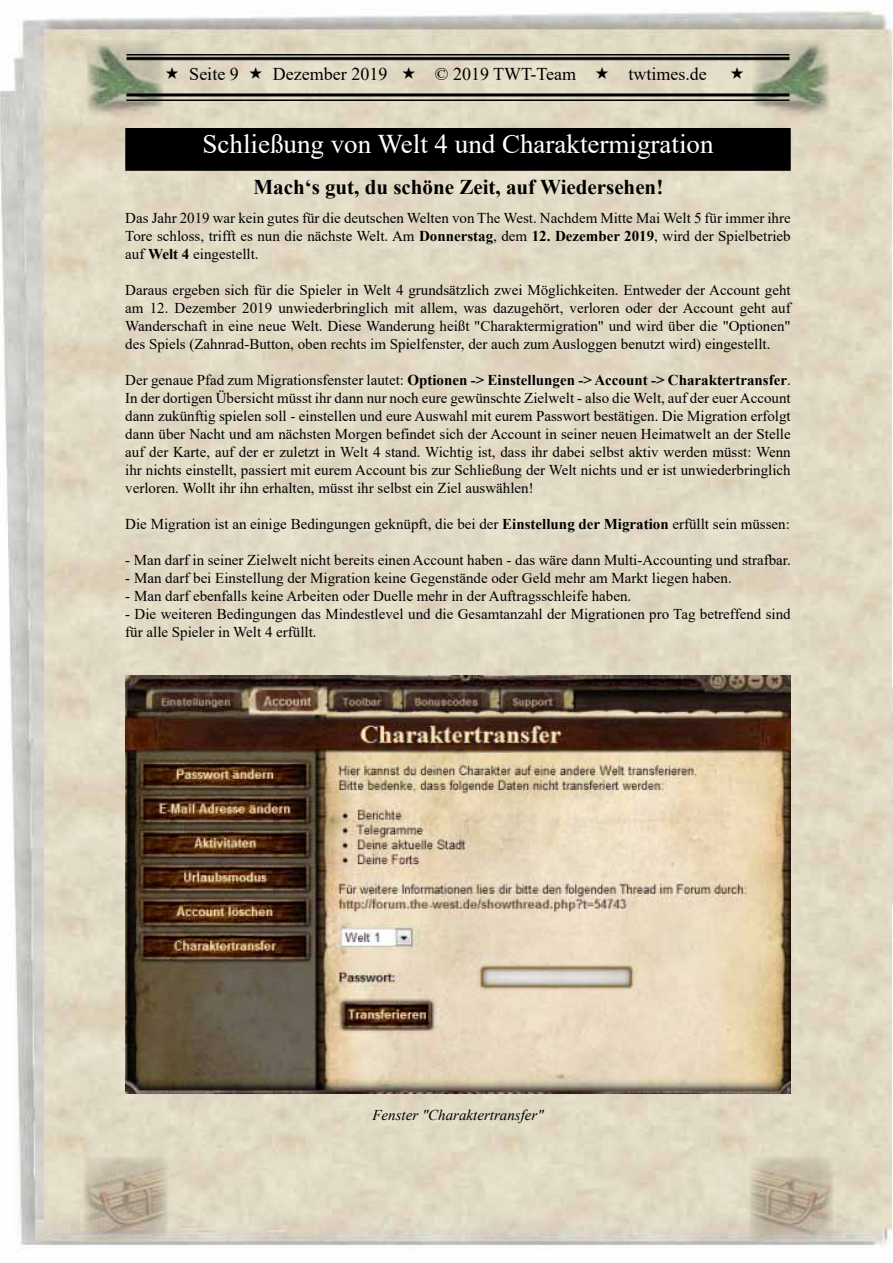
<style>
.page{position:relative;width:893px;height:1263px;background:#fff}
.page>*{position:absolute;margin:0;border:0;box-sizing:border-box;transform-origin:0 0}
.t1{font:27px "Times New Roman";color:#fff}
.t2{font:700 21px "Times New Roman";color:#000}
.t3{font:18px "Times New Roman";color:#000}
.t4{font:15px/18px "Times New Roman";color:#000;text-align:justify}
.t5{font:italic 15px "Times New Roman";color:#000}
.s1{font-weight:700}
</style>
<div class="page">
<img style="left:0;top:10px;width:893px;height:1236px">
<img style="left:164px;top:54px;width:589px;height:46px">
<img style="left:87px;top:40px;width:77px;height:77px">
<img style="left:753px;top:40px;width:76px;height:77px">
<img style="left:84px;top:1157px;width:84px;height:84px">
<img style="left:749px;top:1157px;width:84px;height:84px">
<div style="left:126px;top:129px;width:664px;height:41px;background:#000"></div>
<hr style="left:125px;top:128px;width:666px;height:1px;background:#000">
<hr style="left:125px;top:129px;width:2px;height:40px;background:#000">
<hr style="left:789px;top:129px;width:2px;height:40px;background:#000">
<hr style="left:125px;top:169px;width:666px;height:2px;background:#000">
<img style="left:125px;top:675px;width:666px;height:418px">
<svg style="left:166px;top:67px;width:12px;height:12px"></svg>
<svg style="left:250px;top:67px;width:12px;height:12px"></svg>
<svg style="left:403px;top:67px;width:12px;height:12px"></svg>
<svg style="left:596px;top:67px;width:12px;height:12px"></svg>
<svg style="left:731px;top:67px;width:12px;height:12px"></svg>
<p class="t3" style="left:189px;top:62px;width:51px">Seite 9</p>
<p class="t3" style="left:273px;top:62px;width:116px">Dezember 2019</p>
<p class="t3" style="left:435px;top:62px;width:143px">© 2019 TWT-Team</p>
<p class="t3" style="left:628px;top:62px;width:80px">twtimes.de</p>
<h1 class="t1" style="left:202px;top:125px;width:513px">Schließung von Welt 4 und Charaktermigration</h1>
<h2 class="t2" style="left:253px;top:172px;width:411px">Mach‘s gut, du schöne Zeit, auf Wiedersehen!</h2>
<p class="t4" style="left:125px;top:209px;width:667px">Das Jahr 2019 war kein gutes für die deutschen Welten von The West. Nachdem Mitte Mai Welt 5 für immer ihre Tore schloss, trifft es nun die nächste Welt. Am <span class="s1">Donnerstag</span>, dem <span class="s1">12. Dezember 2019</span>, wird der Spielbetrieb auf <span class="s1">Welt 4</span> eingestellt.</p>
<p class="t4" style="left:125px;top:281px;width:667px">Daraus ergeben sich für die Spieler in Welt 4 grundsätzlich zwei Möglichkeiten. Entweder der Account geht am 12. Dezember 2019 unwiederbringlich mit allem, was dazugehört, verloren oder der Account geht auf Wanderschaft in eine neue Welt. Diese Wanderung heißt "Charaktermigration" und wird über die "Optionen" des Spiels (Zahnrad-Button, oben rechts im Spielfenster, der auch zum Ausloggen benutzt wird) eingestellt.</p>
<p class="t4" style="left:125px;top:371px;width:667px">Der genaue Pfad zum Migrationsfenster lautet: <span class="s1">Optionen -&gt; Einstellungen -&gt; Account -&gt; Charaktertransfer</span>.<br>In der dortigen Übersicht müsst ihr dann nur noch eure gewünschte Zielwelt - also die Welt, auf der euer Account dann zukünftig spielen soll - einstellen und eure Auswahl mit eurem Passwort bestätigen. Die Migration erfolgt dann über Nacht und am nächsten Morgen befindet sich der Account in seiner neuen Heimatwelt an der Stelle auf der Karte, auf der er zuletzt in Welt 4 stand. Wichtig ist, dass ihr dabei selbst aktiv werden müsst: Wenn ihr nichts einstellt, passiert mit eurem Account bis zur Schließung der Welt nichts und er ist unwiederbringlich verloren. Wollt ihr ihn erhalten, müsst ihr selbst ein Ziel auswählen!</p>
<p class="t4" style="left:125px;top:515px;width:666px">Die Migration ist an einige Bedingungen geknüpft, die bei der <span class="s1">Einstellung der Migration</span> erfüllt sein müssen:</p>
<p class="t4" style="left:125px;top:551px;width:667px">- Man darf in seiner Zielwelt nicht bereits einen Account haben - das wäre dann Multi-Accounting und strafbar.</p>
<p class="t4" style="left:125px;top:569px;width:608px">- Man darf bei Einstellung der Migration keine Gegenstände oder Geld mehr am Markt liegen haben.</p>
<p class="t4" style="left:125px;top:587px;width:508px">- Man darf ebenfalls keine Arbeiten oder Duelle mehr in der Auftragsschleife haben.</p>
<p class="t4" style="left:125px;top:605px;width:667px">- Die weiteren Bedingungen das Mindestlevel und die Gesamtanzahl der Migrationen pro Tag betreffend sind für alle Spieler in Welt 4 erfüllt.</p>
<p class="t5" style="left:372px;top:1105px;width:173px">Fenster "Charaktertransfer"</p>
</div>
